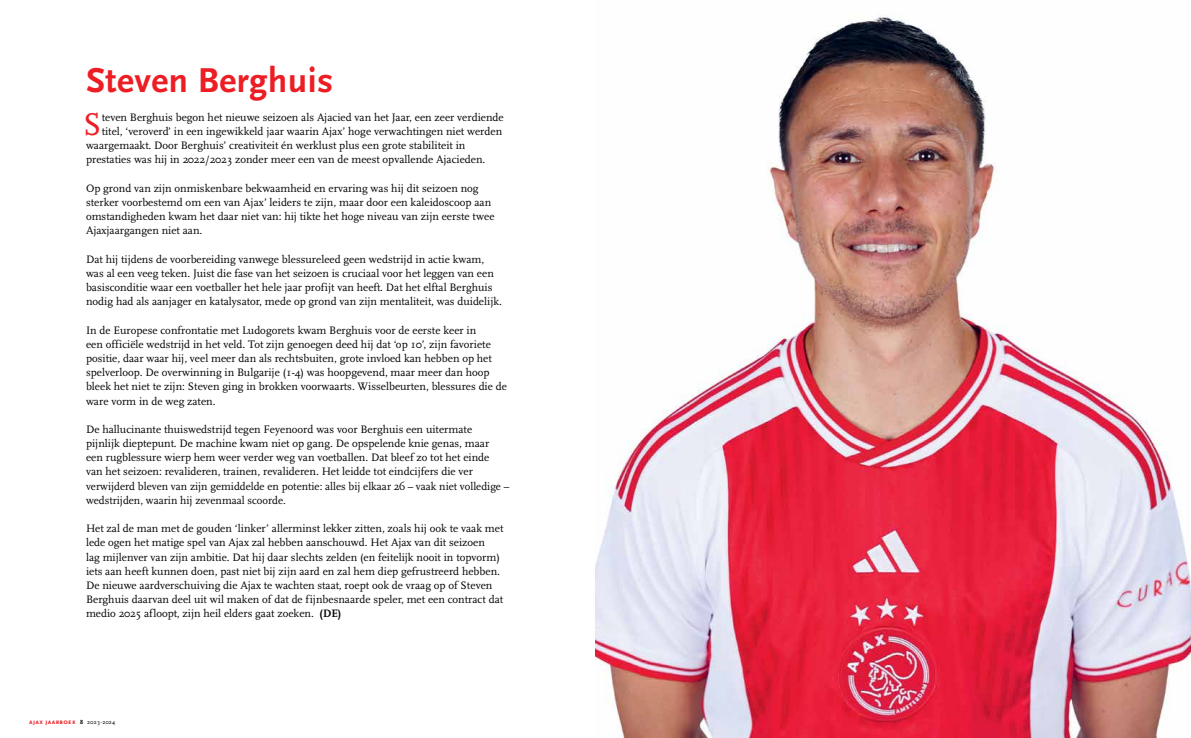
<style>
.page{position:relative;width:1191px;height:738px;background:#fff}
.page>*{position:absolute;margin:0;border:0;box-sizing:border-box;transform-origin:0 0}
.t1{font:700 36px "Scala Sans Pro";letter-spacing:.01em;color:#ed1d24}
.t2{font:32.7px "Scala Pro";color:#ed1d24}
.t3{font:11.2px/14.2px "Scala Pro";color:#000}
.t4{font:700 7px "Scala Sans Pro";letter-spacing:.05em;color:#ed1d24}
.s1{font-weight:700}
.s2{font-size:6px;color:#000}
.s3{font-weight:400;font-size:6px;color:#000}
</style>
<div class="page">
<img style="left:595px;top:15px;width:596px;height:722px">
<h1 class="t1" style="left:86px;top:60px;width:249px">Steven Berghuis</h1>
<h2 class="t2" style="left:83px;top:105px;width:20px">S</h2>
<p class="t3" style="left:102px;top:110px;width:403px">teven Berghuis begon het nieuwe seizoen als Ajacied van het Jaar, een zeer verdiende</p>
<p class="t3" style="left:102px;top:124px;width:402px">titel, ‘veroverd’ in een ingewikkeld jaar waarin Ajax’ hoge verwachtingen niet werden</p>
<p class="t3" style="left:86px;top:138px;width:381px">waargemaakt. Door Berghuis’ creativiteit én werklust plus een grote stabiliteit in</p>
<p class="t3" style="left:86px;top:152px;width:401px">prestaties was hij in 2022/2023 zonder meer een van de meest opvallende Ajacieden.</p>
<p class="t3" style="left:86px;top:181px;width:410px">Op grond van zijn onmiskenbare bekwaamheid en ervaring was hij dit seizoen nog sterker voorbestemd om een van Ajax’ leiders te zijn, maar door een kaleidoscoop aan omstandigheden kwam het daar niet van: hij tikte het hoge niveau van zijn eerste twee Ajaxjaargangen niet aan.</p>
<p class="t3" style="left:86px;top:252px;width:417px">Dat hij tijdens de voorbereiding vanwege blessureleed geen wedstrijd in actie kwam, was al een veeg teken. Juist die fase van het seizoen is cruciaal voor het leggen van een basisconditie waar een voetballer het hele jaar profijt van heeft. Dat het elftal Berghuis nodig had als aanjager en katalysator, mede op grond van zijn mentaliteit, was duidelijk.</p>
<p class="t3" style="left:86px;top:322px;width:422px">In de Europese confrontatie met Ludogorets kwam Berghuis voor de eerste keer in<br>een officiële wedstrijd in het veld. Tot zijn genoegen deed hij dat ‘op 10’, zijn favoriete positie, daar waar hij, veel meer dan als rechtsbuiten, grote invloed kan hebben op het spelverloop. De overwinning in Bulgarije (1-4) was hoopgevend, maar meer dan hoop bleek het niet te zijn: Steven ging in brokken voorwaarts. Wisselbeurten, blessures die de ware vorm in de weg zaten.</p>
<p class="t3" style="left:86px;top:422px;width:425px">De hallucinante thuiswedstrijd tegen Feyenoord was voor Berghuis een uitermate<br>pijnlijk dieptepunt. De machine kwam niet op gang. De opspelende knie genas, maar<br>een rugblessure wierp hem weer verder weg van voetballen. Dat bleef zo tot het einde<br>van het seizoen: revalideren, trainen, revalideren. Het leidde tot eindcijfers die ver verwijderd bleven van zijn gemiddelde en potentie: alles bij elkaar 26 – vaak niet volledige – wedstrijden, waarin hij zevenmaal scoorde.</p>
<p class="t3" style="left:86px;top:521px;width:419px">Het zal de man met de gouden ‘linker’ allerminst lekker zitten, zoals hij ook te vaak met lede ogen het matige spel van Ajax zal hebben aanschouwd. Het Ajax van dit seizoen<br>lag mijlenver van zijn ambitie. Dat hij daar slechts zelden (en feitelijk nooit in topvorm) iets aan heeft kunnen doen, past niet bij zijn aard en zal hem diep gefrustreerd hebben.<br>De nieuwe aardverschuiving die Ajax te wachten staat, roept ook de vraag op of Steven Berghuis daarvan deel uit wil maken of dat de fijnbesnaarde speler, met een contract dat medio 2025 afloopt, zijn heil elders gaat zoeken. <span class="s1">(DE)</span></p>
<p class="t4" style="left:29px;top:717px;width:87px">ajax jaarboek <span class="s2">8</span> <span class="s3">2023-2024</span></p>
</div>
